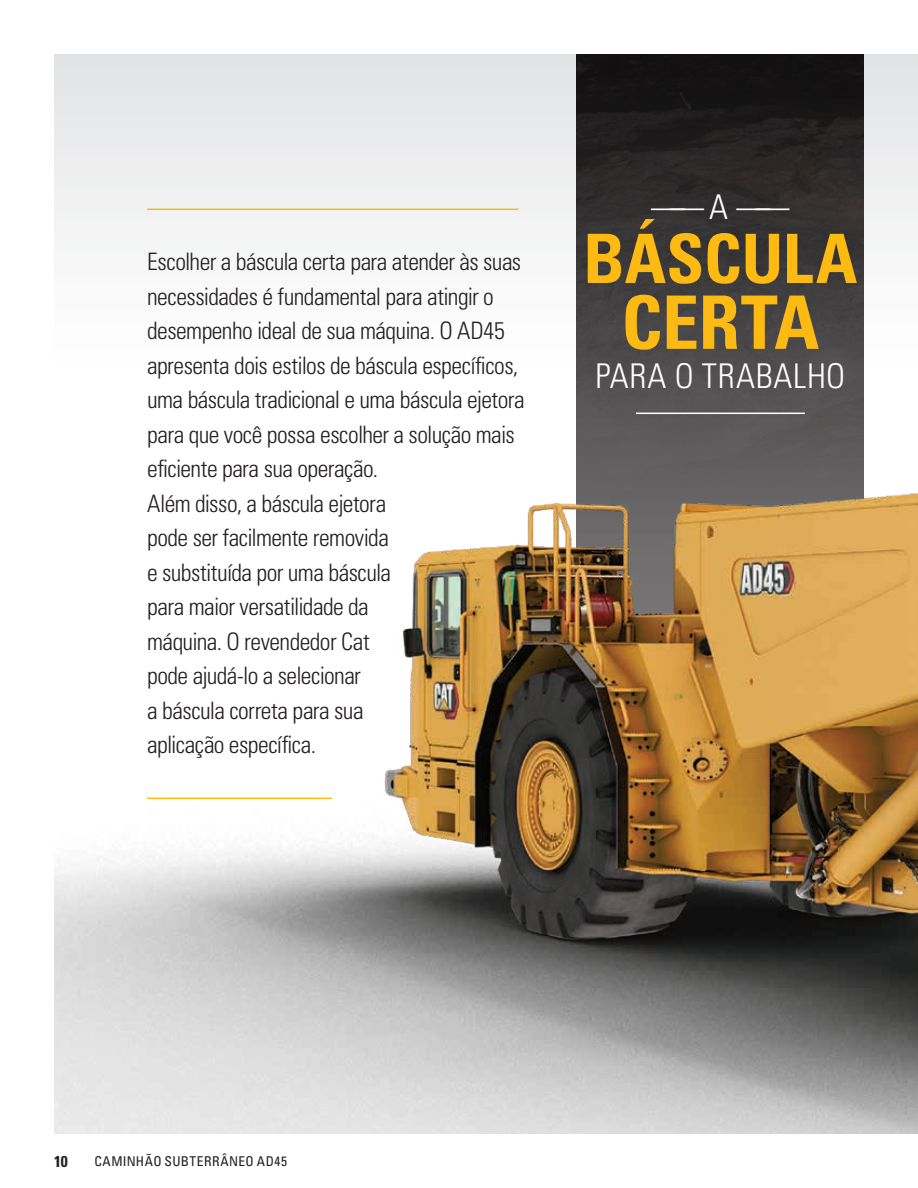
<style>
.page{position:relative;width:918px;height:1188px;background:#fff}
.page>*{position:absolute;margin:0;border:0;box-sizing:border-box;transform-origin:0 0}
.t1{font:700 condensed 73.8px "Univers LT Std";letter-spacing:-.005em;color:#fcba13}
.t2{font:700 condensed 68.1px "Univers LT Std";letter-spacing:-.005em;color:#fcba13}
.t3{font:300 condensed 34.05px "Univers LT Std";letter-spacing:.025em;color:#fff}
.t4{font:300 condensed 24px/34.5px "Univers LT Std";letter-spacing:-.025em;color:#231f20}
.t5{font:700 condensed 15.75px "Univers LT Std";color:#231f20}
.t6{font:condensed 13.5px "Univers LT Std";letter-spacing:.035em;color:#231f20}
</style>
<div class="page">
<div style="left:54px;top:54px;width:864px;height:309px;background:linear-gradient(to bottom,#e1e2e3,#fffffe)"></div>
<img style="left:577px;top:54px;width:287px;height:340px">
<img style="left:54px;top:394px;width:864px;height:740px">
<hr style="left:147px;top:798px;width:185px;height:1px;background:#fcba13">
<hr style="left:636px;top:413px;width:169px;height:1px;background:#fff">
<hr style="left:147px;top:209px;width:371px;height:1px;background:#fcba13">
<p class="t4" style="left:147px;top:245px;width:379px">Escolher a báscula certa para atender às suas necessidades é fundamental para atingir o desempenho ideal de sua máquina. O AD45 apresenta dois estilos de báscula específicos, uma báscula tradicional e uma báscula ejetora para que você possa escolher a solução mais eficiente para sua operação.<br>Além disso, a báscula ejetora<br>pode ser facilmente removida<br>e substituída por uma báscula<br>para maior versatilidade da<br>máquina. O revendedor Cat<br>pode ajudá-lo a selecionar<br>a báscula correta para sua<br>aplicação específica.</p>
<h3 class="t3" style="left:651px;top:187px;width:140px">—— A ——</h3>
<h2 class="t2" style="left:583px;top:217px;width:276px">BÁSCULA</h2>
<h1 class="t1" style="left:621px;top:277px;width:199px">CERTA</h1>
<h3 class="t3" style="left:595px;top:356px;width:251px">PARA O TRABALHO</h3>
<p class="t5" style="left:54px;top:1151px;width:15px">10</p>
<p class="t6" style="left:94px;top:1153px;width:194px">CAMINHÃO SUBTERRÂNEO AD45</p>
</div>
